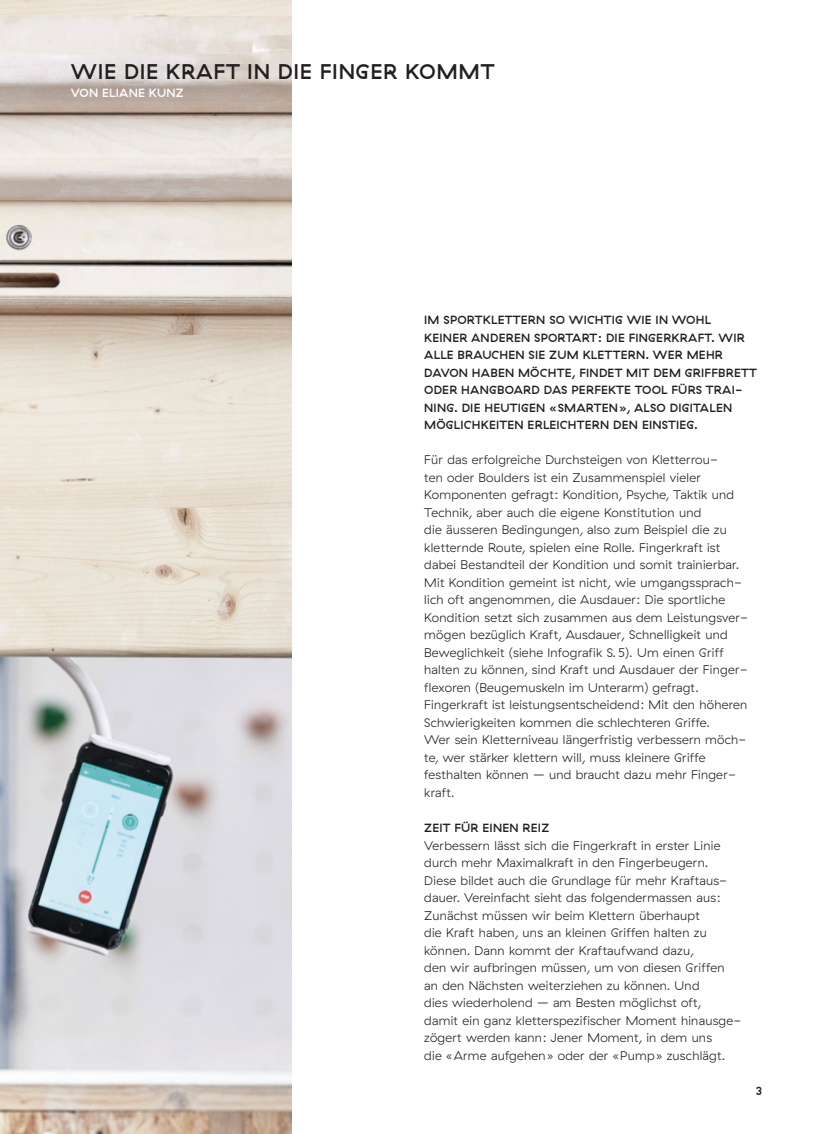
<style>
.page{position:relative;width:833px;height:1134px;background:#fff}
.page>*{position:absolute;margin:0;border:0;box-sizing:border-box;transform-origin:0 0}
.t1{font:500 21.25px "GT Haptik";letter-spacing:.035em;color:#231f20}
.t2{font:300 12.5px/17.5px "GT Haptik";letter-spacing:.02em;color:#231f20}
.t3{font:500 11.88px/17.5px "GT Haptik";letter-spacing:.02em;color:#231f20}
.t4{font:500 11.88px "GT Haptik";letter-spacing:.02em;color:#fff}
</style>
<div class="page">
<img style="left:0;top:0;width:291px;height:1134px">
<h1 class="t1" style="left:71px;top:61px;width:425px">WIE DIE KRAFT IN DIE FINGER KOMMT</h1>
<p class="t4" style="left:71px;top:86px;width:114px">VON ELIANE KUNZ</p>
<p class="t3" style="left:424px;top:312px;width:334px">IM SPORTKLETTERN SO WICHTIG WIE IN WOHL KEINER ANDEREN SPORTART : DIE FINGERKRAFT. WIR ALLE BRAUCHEN SIE ZUM KLETTERN. WER MEHR DAVON HABEN MÖCHTE, FINDET MIT DEM GRIFFBRETT ODER HANGBOARD DAS PERFEKTE TOOL FÜRS TRAI-NING. DIE HEUTIGEN « SMARTEN », ALSO DIGITALEN MÖGLICHKEITEN ERLEICHTERN DEN EINSTIEG.</p>
<p class="t2" style="left:424px;top:452px;width:325px">Für das erfolgreiche Durchsteigen von Kletterrou-<br>ten oder Boulders ist ein Zusammenspiel vieler Komponenten gefragt : Kondition, Psyche, Taktik und Technik, aber auch die eigene Konstitution und<br>die äusseren Bedingungen, also zum Beispiel die zu kletternde Route, spielen eine Rolle. Fingerkraft ist dabei Bestandteil der Kondition und somit trainierbar.<br>Mit Kondition gemeint ist nicht, wie umgangssprach&shy;lich oft angenommen, die Ausdauer : Die sportliche Kondition setzt sich zusammen aus dem Leistungsver&shy;mögen bezüglich Kraft, Ausdauer, Schnelligkeit und Beweglichkeit (siehe Infografik S. 5). Um einen Griff halten zu können, sind Kraft und Ausdauer der Finger&shy;flexoren (Beugemuskeln im Unterarm) gefragt.<br>Fingerkraft ist leistungsentscheidend : Mit den höheren Schwierigkeiten kommen die schlechteren Griffe.<br>Wer sein Kletterniveau längerfristig verbessern möch&shy;te, wer stärker klettern will, muss kleinere Griffe festhalten können – und braucht dazu mehr Finger&shy;kraft.</p>
<p class="t3" style="left:424px;top:819px;width:126px">ZEIT FÜR EINEN REIZ</p>
<p class="t2" style="left:424px;top:837px;width:319px">Verbessern lässt sich die Fingerkraft in erster Linie durch mehr Maximalkraft in den Fingerbeugern.<br>Diese bildet auch die Grundlage für mehr Kraftaus&shy;dauer. Vereinfacht sieht das folgendermassen aus :<br>Zunächst müssen wir beim Klettern überhaupt<br>die Kraft haben, uns an kleinen Griffen halten zu können. Dann kommt der Kraftaufwand dazu,<br>den wir aufbringen müssen, um von diesen Griffen<br>an den Nächsten weiterziehen zu können. Und<br>dies wiederholend – am Besten möglichst oft,<br>damit ein ganz kletterspezifischer Moment hinausge&shy;zögert werden kann : Jener Moment, in dem uns<br>die « Arme aufgehen » oder der « Pump » zuschlägt.</p>
<p class="t3" style="left:755px;top:1082px;width:8px">3</p>
</div>
